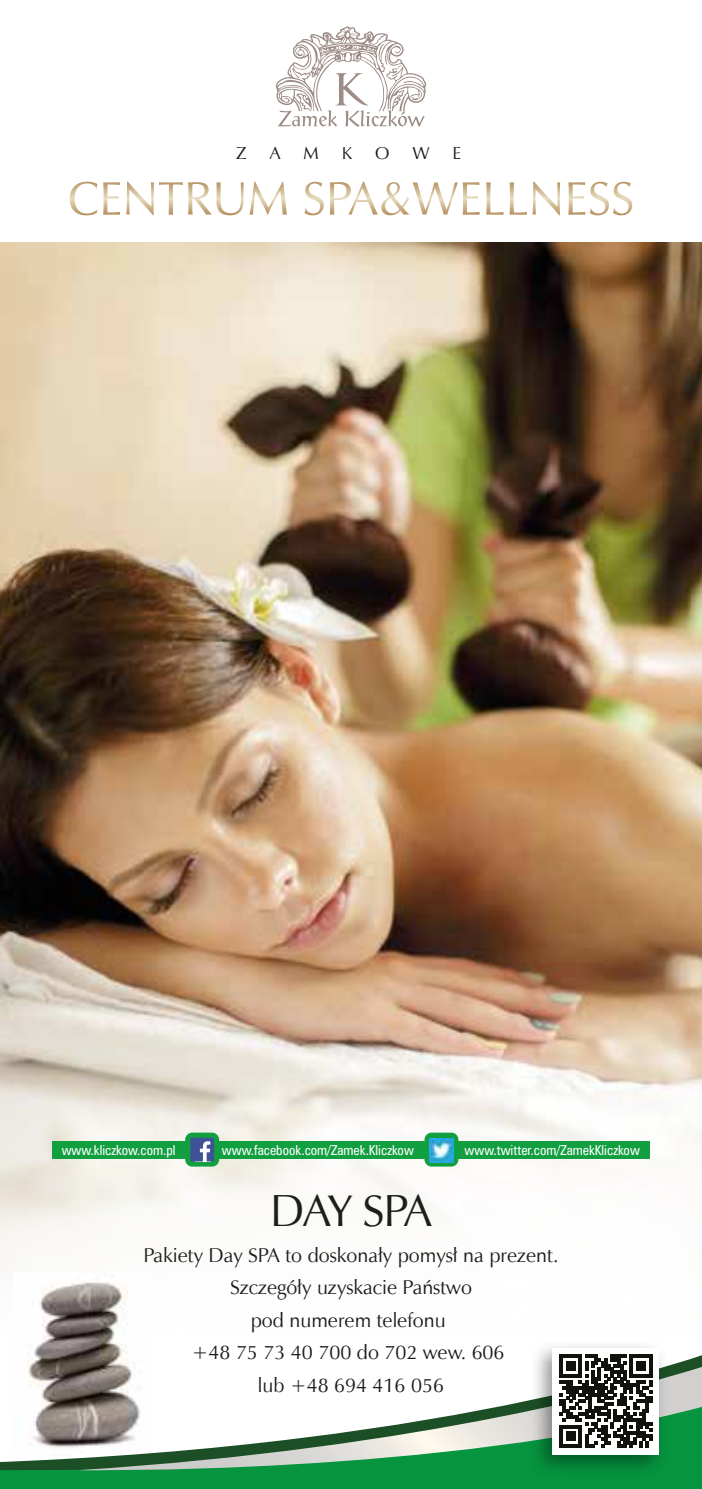
<style>
.page{position:relative;width:702px;height:1489px;background:#fff}
.page>*{position:absolute;margin:0;border:0;box-sizing:border-box;transform-origin:0 0}
.t1{font:45px "Zapf Humnst EU";letter-spacing:-.04em;color:#1d1d1b}
.t2{font:20px/32.5px "Zapf Humnst EU";color:#1d1d1b;text-align:center}
.t3{font:17.5px "Zapf Humnst EU";color:#1d1d1b}
.t4{font:13.75px "Zurich Cn EU";color:#fff}
</style>
<div class="page">
<img style="left:0;top:242px;width:702px;height:1018px">
<img style="left:34px;top:1282px;width:94px;height:68px">
<svg style="left:27px;top:1350px;width:675px;height:44px"></svg>
<svg style="left:0;top:1394px;width:702px;height:94px;fill:#06943f"></svg>
<svg style="left:78px;top:1366px;width:624px;height:109px"></svg>
<svg style="left:276px;top:26px;width:150px;height:101px"></svg>
<div style="left:52px;top:1140px;width:597px;height:18px;background:#119f40"></div>
<div style="left:185px;top:1132px;width:34px;height:34px;background:#119f40;border-radius:7px"></div>
<div style="left:424px;top:1132px;width:34px;height:34px;background:#119f40;border-radius:7px"></div>
<img style="left:429px;top:1138px;width:24px;height:24px">
<svg style="left:190px;top:1137px;width:24px;height:24px"></svg>
<img style="left:524px;top:1346px;width:149px;height:136px">
<div style="left:552px;top:1347px;width:107px;height:107px;background:#fff"></div>
<svg style="left:559px;top:1354px;width:93px;height:93px"></svg>
<svg style="left:70px;top:182px;width:50px;height:33px"></svg>
<svg style="left:126px;top:182px;width:161px;height:33px"></svg>
<svg style="left:304px;top:182px;width:20px;height:33px"></svg>
<svg style="left:330px;top:182px;width:149px;height:33px"></svg>
<svg style="left:486px;top:182px;width:17px;height:33px"></svg>
<svg style="left:509px;top:182px;width:51px;height:33px"></svg>
<svg style="left:568px;top:182px;width:64px;height:33px"></svg>
<p class="t3" style="left:236px;top:142px;width:12px">Z</p>
<p class="t3" style="left:270px;top:142px;width:12px">A</p>
<p class="t3" style="left:303px;top:142px;width:17px">M</p>
<p class="t3" style="left:342px;top:142px;width:12px">K</p>
<p class="t3" style="left:375px;top:142px;width:16px">O</p>
<p class="t3" style="left:412px;top:142px;width:19px">W</p>
<p class="t3" style="left:452px;top:142px;width:10px">E</p>
<p class="t4" style="left:62px;top:1141px;width:115px">www.kliczkow.com.pl</p>
<p class="t4" style="left:222px;top:1141px;width:193px">www.facebook.com/Zamek.Kliczkow</p>
<p class="t4" style="left:464px;top:1141px;width:177px">www.twitter.com/ZamekKliczkow</p>
<h1 class="t1" style="left:270px;top:1182px;width:163px">DAY SPA</h1>
<p class="t2" style="left:143px;top:1238px;width:416px">Pakiety Day SPA to doskonały pomysł na prezent.<br>Szczegóły uzyskacie Państwo<br>pod numerem telefonu<br>+48 75 73 40 700 do 702 wew. 606<br>lub +48 694 416 056</p>
</div>
